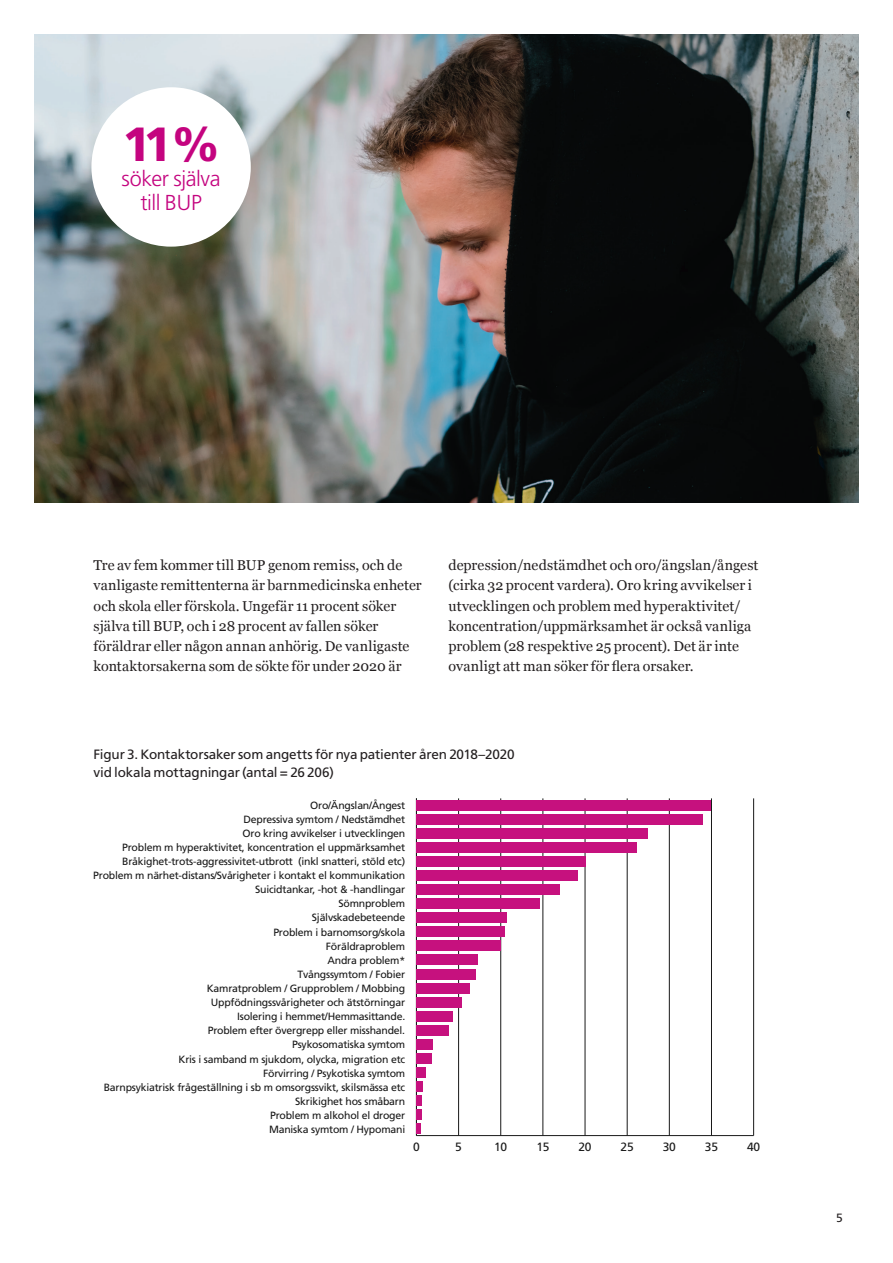
<style>
.page{position:relative;width:893px;height:1263px;background:#fff}
.page>*{position:absolute;margin:0;border:0;box-sizing:border-box;transform-origin:0 0}
.t1{font:800 47.85px "Frutiger SLLOTF";color:#c4047f}
.t2{font:300 21.6px/24.8px "Frutiger SLLOTF";letter-spacing:-.015em;color:#c4047f;text-align:center}
.t3{font:14.25px/20.2px "Georgia";letter-spacing:.005em;color:#231f20}
.Diagramrubrik{font:13.5px/18px "Frutiger SLLOTF";letter-spacing:-.015em;color:#231f20}
.t4{font:12px "Frutiger SLLOTF";color:#181818}
.t5{font:12px "Frutiger SLLOTF";color:#231f20}
.t6{font:10.5px/14.1px "Frutiger SLLOTF";letter-spacing:-.02em;color:#181818;text-align:right}
</style>
<div class="page">
<img style="left:34px;top:34px;width:825px;height:468px">
<div style="left:91px;top:87px;width:160px;height:160px;background:#fff;border-radius:50%"></div>
<hr style="left:416px;top:1135px;width:338px;height:1px;background:#181818">
<hr style="left:458px;top:798px;width:1px;height:337px;background:#181818">
<hr style="left:500px;top:798px;width:1px;height:337px;background:#181818">
<hr style="left:543px;top:798px;width:1px;height:337px;background:#181818">
<hr style="left:585px;top:798px;width:1px;height:337px;background:#181818">
<hr style="left:627px;top:798px;width:1px;height:337px;background:#181818">
<hr style="left:669px;top:798px;width:1px;height:337px;background:#181818">
<hr style="left:711px;top:798px;width:1px;height:337px;background:#181818">
<hr style="left:753px;top:798px;width:1px;height:337px;background:#181818">
<hr style="left:416px;top:798px;width:1px;height:337px;background:#181818">
<div style="left:416px;top:800px;width:295px;height:10px;background:#c6117e"></div>
<div style="left:416px;top:814px;width:287px;height:10px;background:#c6117e"></div>
<div style="left:416px;top:828px;width:232px;height:10px;background:#c6117e"></div>
<div style="left:416px;top:842px;width:220px;height:11px;background:#c6117e"></div>
<div style="left:416px;top:856px;width:170px;height:11px;background:#c6117e"></div>
<div style="left:416px;top:870px;width:161px;height:11px;background:#c6117e"></div>
<div style="left:416px;top:885px;width:144px;height:10px;background:#c6117e"></div>
<div style="left:416px;top:899px;width:124px;height:10px;background:#c6117e"></div>
<div style="left:416px;top:913px;width:91px;height:10px;background:#c6117e"></div>
<div style="left:416px;top:927px;width:89px;height:10px;background:#c6117e"></div>
<div style="left:416px;top:941px;width:85px;height:10px;background:#c6117e"></div>
<div style="left:416px;top:955px;width:62px;height:10px;background:#c6117e"></div>
<div style="left:416px;top:969px;width:60px;height:10px;background:#c6117e"></div>
<div style="left:416px;top:983px;width:54px;height:10px;background:#c6117e"></div>
<div style="left:416px;top:997px;width:46px;height:10px;background:#c6117e"></div>
<div style="left:416px;top:1011px;width:37px;height:10px;background:#c6117e"></div>
<div style="left:416px;top:1025px;width:33px;height:10px;background:#c6117e"></div>
<div style="left:416px;top:1039px;width:17px;height:10px;background:#c6117e"></div>
<div style="left:416px;top:1053px;width:16px;height:10px;background:#c6117e"></div>
<div style="left:416px;top:1067px;width:10px;height:10px;background:#c6117e"></div>
<div style="left:416px;top:1081px;width:7px;height:10px;background:#c6117e"></div>
<div style="left:416px;top:1095px;width:6px;height:10px;background:#c6117e"></div>
<div style="left:416px;top:1109px;width:6px;height:10px;background:#c6117e"></div>
<div style="left:416px;top:1123px;width:5px;height:10px;background:#c6117e"></div>
<p class="t1" style="left:123px;top:116px;width:98px">11 %</p>
<p class="t2" style="left:122px;top:166px;width:101px">söker själva till BUP</p>
<p class="t3" style="left:94px;top:554px;width:330px">Tre av fem kommer till BUP genom remiss, och de vanligaste remittenterna är barnmedicinska enheter och skola eller förskola. Ungefär 11 procent söker själva till BUP, och i 28 procent av fallen söker föräldrar eller någon annan anhörig. De vanligaste kontaktorsakerna som de sökte för under 2020 är</p>
<p class="t3" style="left:449px;top:554px;width:311px">depression/nedstämdhet och oro/ängslan/ångest (cirka 32 procent vardera). Oro kring avvikelser i utvecklingen och problem med hyperaktivitet/ koncentration/uppmärksamhet är också vanliga problem (28 respektive 25 procent). Det är inte ovanligt att man söker för flera orsaker.</p>
<p class="Diagramrubrik" style="left:94px;top:745px;width:422px">Figur 3. Kontaktorsaker som angetts för nya patienter åren 2018–2020 vid lokala mottagningar (antal = 26 206)</p>
<p class="t6" style="left:93px;top:798px;width:313px">Oro/Ängslan/Ångest<br>Depressiva symtom / Nedstämdhet<br>Oro kring avvikelser i utvecklingen<br>Problem m hyperaktivitet, koncentration el uppmärksamhet Bråkighet-trots-aggressivitet-utbrott (inkl snatteri, stöld etc)<br>Problem m närhet-distans/Svårigheter i kontakt el kommunikation Suicidtankar, -hot &amp; -handlingar<br>Sömnproblem<br>Självskadebeteende<br>Problem i barnomsorg/skola<br>Föräldraproblem<br>Andra problem*<br>Tvångssymtom / Fobier<br>Kamratproblem / Grupproblem / Mobbing Uppfödningssvårigheter och ätstörningar<br>Isolering i hemmet/Hemmasittande.<br>Problem efter övergrepp eller misshandel.<br>Psykosomatiska symtom<br>Kris i samband m sjukdom, olycka, migration etc<br>Förvirring / Psykotiska symtom<br>Barnpsykiatrisk frågeställning i sb m omsorgssvikt, skilsmässa etc Skrikighet hos småbarn<br>Problem m alkohol el droger<br>Maniska symtom / Hypomani</p>
<p class="t4" style="left:413px;top:1140px;width:8px">0</p>
<p class="t4" style="left:455px;top:1140px;width:8px">5</p>
<p class="t4" style="left:494px;top:1140px;width:15px">10</p>
<p class="t4" style="left:536px;top:1140px;width:15px">15</p>
<p class="t4" style="left:578px;top:1140px;width:15px">20</p>
<p class="t4" style="left:621px;top:1140px;width:15px">25</p>
<p class="t4" style="left:663px;top:1140px;width:15px">30</p>
<p class="t4" style="left:705px;top:1140px;width:15px">35</p>
<p class="t4" style="left:747px;top:1140px;width:15px">40</p>
<p class="t5" style="left:836px;top:1211px;width:8px">5</p>
</div>
